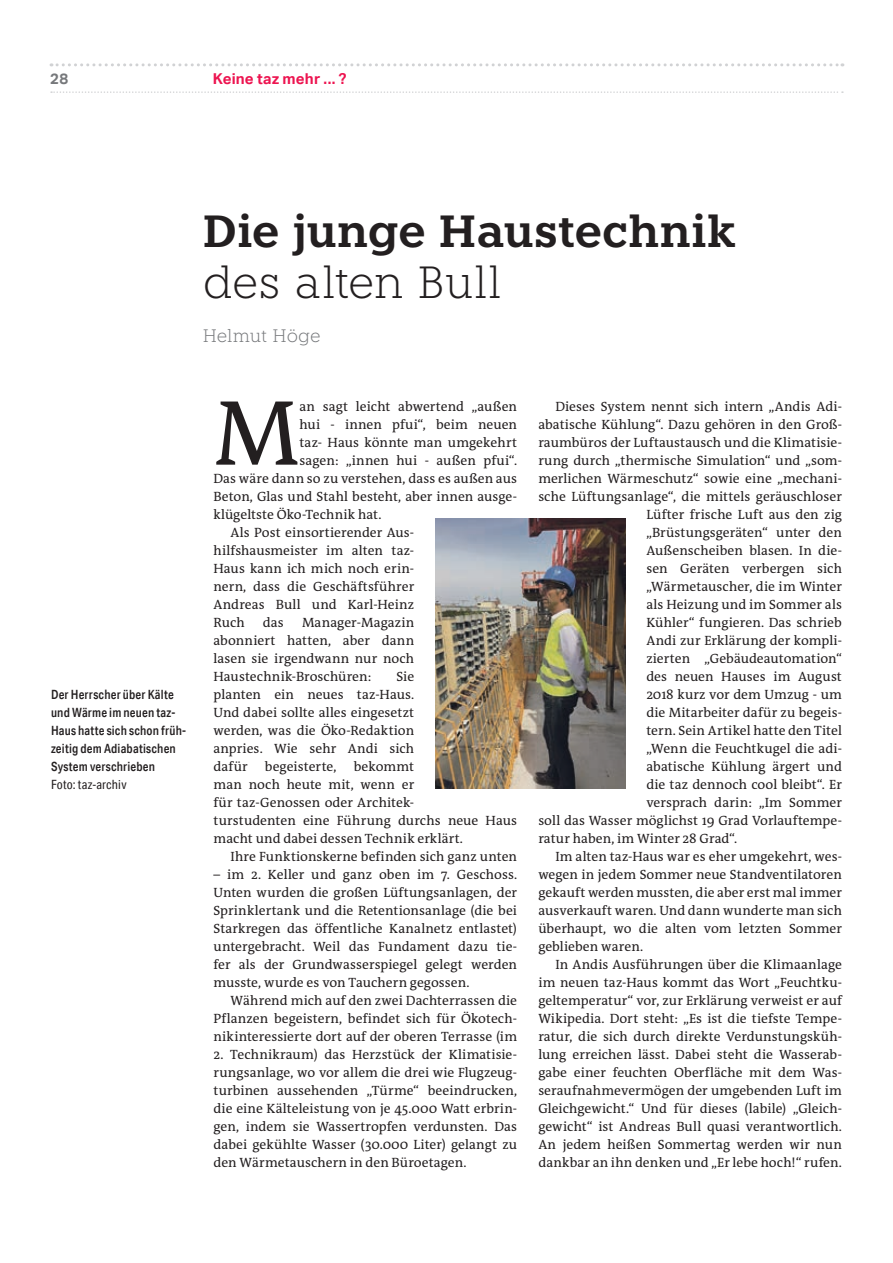
<style>
.page{position:relative;width:893px;height:1263px;background:#fff}
.page>*{position:absolute;margin:0;border:0;box-sizing:border-box;transform-origin:0 0}
.t1{font:93.45px "The Antiqua B W5 Plain";color:#231f20}
.t2{font:600 45px "Knile";color:#231f20}
.t3{font:300 45px "Knile";letter-spacing:-.01em;color:#231f20}
.t4{font:300 18px "Knile";letter-spacing:-.01em;color:#76787b}
.t5{font:700 15px "Aktiv Grotesk Trial";letter-spacing:.01em;color:#ed1450}
.t6{font:700 15px "Aktiv Grotesk Trial";color:#76787b}
.t7{font:13.5px/18px "The Antiqua B W5 Plain";letter-spacing:.005em;color:#231f20;text-align:justify}
.t8{font:500 12.75px/18px "Aktiv Grotesk Cd Trial";letter-spacing:.015em;color:#231f20}
.t9{font:12.75px "Aktiv Grotesk Cd Trial";letter-spacing:.015em;color:#231f20}
</style>
<div class="page">
<svg style="left:51px;top:63px;width:792px;height:3px"></svg>
<svg style="left:51px;top:91px;width:792px;height:2px"></svg>
<img style="left:435px;top:518px;width:190px;height:270px">
<p class="t6" style="left:50px;top:70px;width:19px">28</p>
<p class="t5" style="left:213px;top:70px;width:135px">Keine taz mehr ... ?</p>
<h2 class="t2" style="left:203px;top:204px;width:534px">Die junge Haustechnik</h2>
<h2 class="t3" style="left:203px;top:256px;width:300px">des alten Bull</h2>
<h3 class="t4" style="left:203px;top:325px;width:119px">Helmut Höge</h3>
<p class="t8" style="left:51px;top:685px;width:137px">Der Herrscher über Kälte und Wärme im neuen taz-<br>Haus hatte sich schon früh&shy;zeitig dem Adiabatischen<br>System verschrieben</p>
<p class="t9" style="left:51px;top:777px;width:77px">Foto: taz-archiv</p>
<h1 class="t1" style="left:213px;top:373px;width:88px">M</h1>
<p class="t7" style="left:299px;top:397px;width:219px">an sagt leicht abwertend „außen</p>
<p class="t7" style="left:299px;top:415px;width:219px">hui - innen pfui“, beim neuen</p>
<p class="t7" style="left:299px;top:433px;width:219px">taz- Haus könnte man umgekehrt</p>
<p class="t7" style="left:299px;top:451px;width:219px">sagen: „innen hui - außen pfui“.</p>
<p class="t7" style="left:213px;top:469px;width:305px">Das wäre dann so zu verstehen, dass es außen aus</p>
<p class="t7" style="left:213px;top:487px;width:305px">Beton, Glas und Stahl besteht, aber innen ausge-</p>
<p class="t7" style="left:213px;top:505px;width:169px">klügeltste Öko-Technik hat.</p>
<p class="t7" style="left:230px;top:523px;width:185px">Als Post einsortierender Aus-</p>
<p class="t7" style="left:213px;top:541px;width:202px">hilfshausmeister im alten taz-</p>
<p class="t7" style="left:213px;top:559px;width:202px">Haus kann ich mich noch erin-</p>
<p class="t7" style="left:213px;top:577px;width:202px">nern, dass die Geschäftsführer</p>
<p class="t7" style="left:213px;top:595px;width:202px">Andreas Bull und Karl-Heinz</p>
<p class="t7" style="left:213px;top:613px;width:33px">Ruch</p>
<p class="t7" style="left:263px;top:613px;width:23px">das</p>
<p class="t7" style="left:213px;top:613px;width:202px;text-indent:89px">Manager-Magazin abonniert hatten, aber dann lasen sie irgendwann nur noch Haustechnik-Broschüren:</p>
<p class="t7" style="left:213px;top:667px;width:202px;text-indent:183px">Sie planten ein neues taz-Haus.<br>Und dabei sollte alles eingesetzt werden, was die Öko-Redaktion anpries. Wie sehr Andi sich dafür</p>
<p class="t7" style="left:213px;top:757px;width:305px;text-align:left;text-indent:140px">bekommt<br>man noch heute mit, wenn er<br>für taz-Genossen oder Architek-<br>turstudenten eine Führung durchs neue Haus macht und dabei dessen Technik erklärt.</p>
<p class="t7" style="left:230px;top:847px;width:288px">Ihre Funktionskerne befinden sich ganz unten</p>
<p class="t7" style="left:213px;top:865px;width:305px">– im 2. Keller und ganz oben im 7. Geschoss.<br>Unten wurden die großen Lüftungsanlagen, der Sprinklertank und die Retentionsanlage (die bei Starkregen das öffentliche Kanalnetz entlastet) untergebracht. Weil das Fundament dazu tie&shy;fer als der Grundwasserspiegel gelegt werden musste, wurde es von Tauchern gegossen.</p>
<p class="t7" style="left:213px;top:991px;width:305px;text-indent:17px">Während mich auf den zwei Dachterrassen die Pflanzen begeistern, befindet sich für Ökotech&shy;nikinteressierte dort auf der oberen Terrasse (im</p>
<p class="t7" style="left:213px;top:1045px;width:305px">2. Technikraum) das Herzstück der Klimatisie&shy;rungsanlage, wo vor allem die drei wie Flugzeug&shy;turbinen aussehenden „Türme“ beeindrucken, die eine Kälteleistung von je 45.000 Watt erbrin&shy;gen, indem sie Wassertropfen verdunsten. Das dabei gekühlte Wasser (30.000 Liter) gelangt zu den Wärmetauschern in den Büroetagen.</p>
<p class="t7" style="left:265px;top:757px;width:73px">begeisterte,</p>
<p class="t7" style="left:555px;top:397px;width:288px">Dieses System nennt sich intern „Andis Adi-</p>
<p class="t7" style="left:538px;top:415px;width:305px">abatische Kühlung“. Dazu gehören in den Groß-</p>
<p class="t7" style="left:538px;top:433px;width:305px">raumbüros der Luftaustausch und die Klimatisie-</p>
<p class="t7" style="left:538px;top:451px;width:305px">rung durch „thermische Simulation“ und „som-</p>
<p class="t7" style="left:538px;top:469px;width:305px">merlichen Wärmeschutz“ sowie eine „mechani-</p>
<p class="t7" style="left:538px;top:487px;width:305px">sche Lüftungsanlage“, die mittels geräuschloser</p>
<p class="t7" style="left:646px;top:505px;width:197px">Lüfter frische Luft aus den zig</p>
<p class="t7" style="left:646px;top:523px;width:197px">„Brüstungsgeräten“ unter den</p>
<p class="t7" style="left:646px;top:541px;width:197px">Außenscheiben blasen. In die-</p>
<p class="t7" style="left:646px;top:559px;width:197px">sen Geräten verbergen sich</p>
<p class="t7" style="left:646px;top:577px;width:197px">„Wärmetauscher, die im Winter</p>
<p class="t7" style="left:646px;top:595px;width:197px">als Heizung und im Sommer als</p>
<p class="t7" style="left:646px;top:613px;width:197px">Kühler“ fungieren. Das schrieb</p>
<p class="t7" style="left:646px;top:631px;width:197px">Andi zur Erklärung der kompli-</p>
<p class="t7" style="left:646px;top:649px;width:197px">zierten „Gebäudeautomation“</p>
<p class="t7" style="left:646px;top:667px;width:197px">des neuen Hauses im August</p>
<p class="t7" style="left:646px;top:685px;width:197px">2018 kurz vor dem Umzug - um</p>
<p class="t7" style="left:646px;top:703px;width:197px">die Mitarbeiter dafür zu begeis-</p>
<p class="t7" style="left:646px;top:721px;width:197px">tern. Sein Artikel hatte den Titel</p>
<p class="t7" style="left:646px;top:739px;width:197px">„Wenn die Feuchtkugel die adi-</p>
<p class="t7" style="left:646px;top:757px;width:197px">abatische Kühlung ärgert und</p>
<p class="t7" style="left:646px;top:775px;width:197px">die taz dennoch cool bleibt“. Er</p>
<p class="t7" style="left:646px;top:793px;width:197px">versprach darin: „Im Sommer</p>
<p class="t7" style="left:538px;top:811px;width:305px">soll das Wasser möglichst 19 Grad Vorlauftempe-</p>
<p class="t7" style="left:538px;top:829px;width:200px">ratur haben, im Winter 28 Grad“.</p>
<p class="t7" style="left:555px;top:847px;width:288px">Im alten taz-Haus war es eher umgekehrt, wes-</p>
<p class="t7" style="left:538px;top:865px;width:305px">wegen in jedem Sommer neue Standventilatoren</p>
<p class="t7" style="left:538px;top:883px;width:305px">gekauft werden mussten, die aber erst mal immer</p>
<p class="t7" style="left:538px;top:901px;width:305px">ausverkauft waren. Und dann wunderte man sich</p>
<p class="t7" style="left:538px;top:919px;width:305px">überhaupt, wo die alten vom letzten Sommer</p>
<p class="t7" style="left:538px;top:937px;width:106px">geblieben waren.</p>
<p class="t7" style="left:555px;top:955px;width:288px">In Andis Ausführungen über die Klimaanlage</p>
<p class="t7" style="left:538px;top:973px;width:305px">im neuen taz-Haus kommt das Wort „Feuchtku-</p>
<p class="t7" style="left:538px;top:991px;width:305px">geltemperatur“ vor, zur Erklärung verweist er auf</p>
<p class="t7" style="left:538px;top:1009px;width:305px">Wikipedia. Dort steht: „Es ist die tiefste Tempe-</p>
<p class="t7" style="left:538px;top:1027px;width:305px">ratur, die sich durch direkte Verdunstungsküh-</p>
<p class="t7" style="left:538px;top:1045px;width:305px">lung erreichen lässt. Dabei steht die Wasserab-</p>
<p class="t7" style="left:538px;top:1063px;width:305px">gabe einer feuchten Oberfläche mit dem Was-</p>
<p class="t7" style="left:538px;top:1081px;width:305px">seraufnahmevermögen der umgebenden Luft im</p>
<p class="t7" style="left:538px;top:1099px;width:305px">Gleichgewicht.“ Und für dieses (labile) „Gleich-</p>
<p class="t7" style="left:538px;top:1117px;width:305px">gewicht“ ist Andreas Bull quasi verantwortlich.</p>
<p class="t7" style="left:538px;top:1135px;width:305px">An jedem heißen Sommertag werden wir nun</p>
<p class="t7" style="left:538px;top:1153px;width:305px">dankbar an ihn denken und „Er lebe hoch!“ rufen.</p>
</div>
